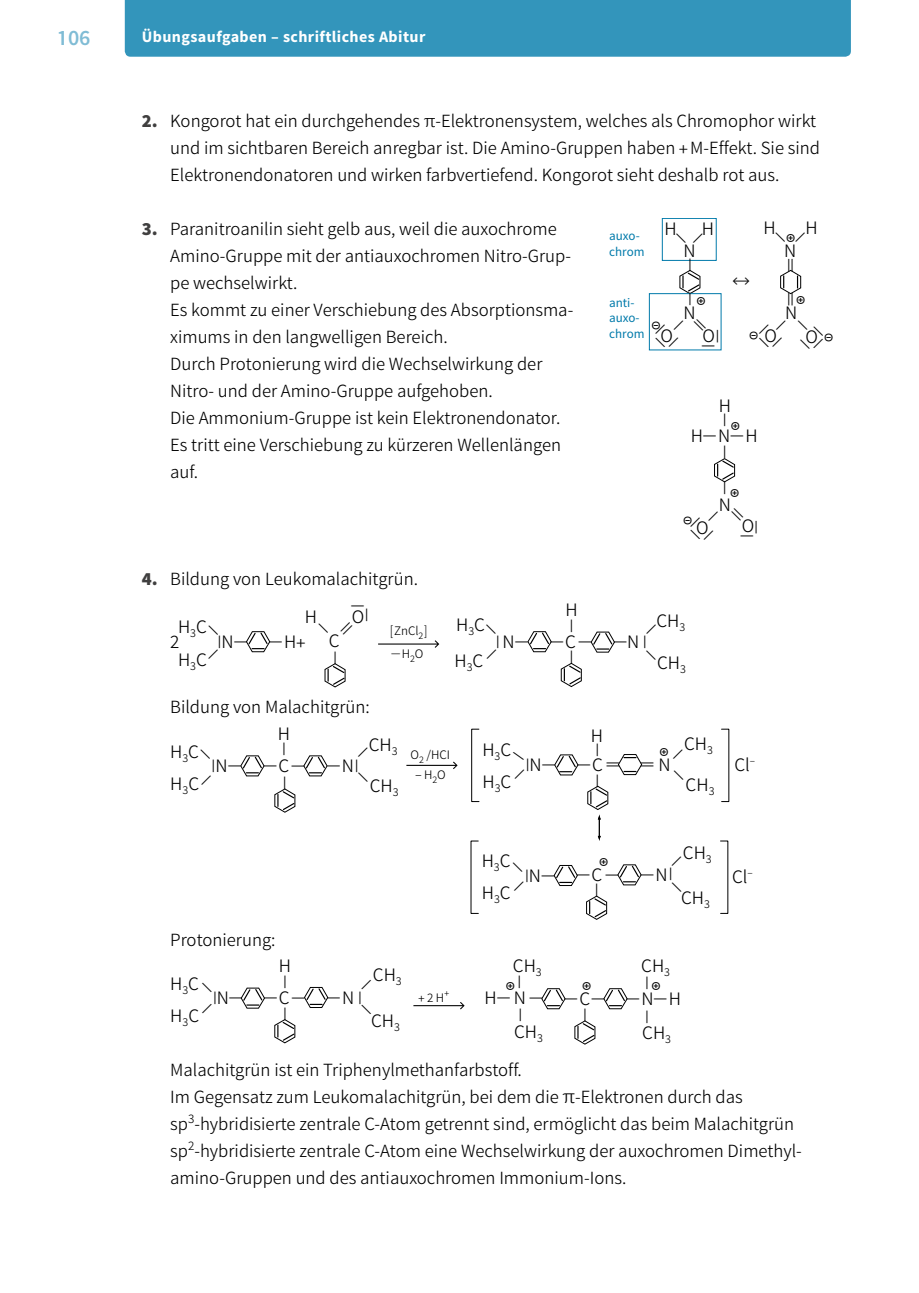
<style>
.page{position:relative;width:919px;height:1293px;background:#fff}
.page>*{position:absolute;margin:0;border:0;box-sizing:border-box;transform-origin:0 0}
.t1{font:600 22px "bs Sirah Sans 1";color:#80bcd5}
.t2{font:300 19px/32px "bs Sirah Sans 1";color:#000}
.t3{font:300 19px "bs Sirah Sans 1";color:#000;scale:1.55 1}
.t4{font:300 18.6px/27px "bs Sirah Sans 1";color:#000}
.t5{font:700 16px "bs Sirah Sans 1";letter-spacing:.025em;color:#fff}
.t6{font:13px/15.6px "bs Sirah Sans 1";color:#007aaa}
.t7{font:300 13px/23.4px "bs Sirah Sans 1";color:#000}
.t8{font:300 10px "bs Sirah Sans 1";color:#000}
.s1{font-weight:900;color:#403f3f}
.s2{font-size:20px}
</style>
<div class="page">
<div style="left:125px;top:0;width:725px;height:57px;background:#3395bb"></div>
<svg style="left:246px;top:631px;width:24px;height:21px"></svg>
<svg style="left:324px;top:663px;width:22px;height:24px"></svg>
<svg style="left:527px;top:631px;width:25px;height:21px"></svg>
<svg style="left:590px;top:631px;width:25px;height:22px"></svg>
<svg style="left:560px;top:662px;width:22px;height:25px"></svg>
<svg style="left:378px;top:640px;width:61px;height:8px"></svg>
<svg style="left:240px;top:755px;width:25px;height:21px"></svg>
<svg style="left:303px;top:755px;width:25px;height:21px"></svg>
<svg style="left:406px;top:761px;width:51px;height:8px"></svg>
<svg style="left:240px;top:987px;width:25px;height:22px"></svg>
<svg style="left:304px;top:986px;width:24px;height:22px"></svg>
<svg style="left:541px;top:988px;width:25px;height:21px"></svg>
<svg style="left:603px;top:988px;width:25px;height:21px"></svg>
<svg style="left:413px;top:1002px;width:51px;height:7px"></svg>
<div style="left:662px;top:218px;width:54px;height:43px;border:1px solid #007aaa"></div>
<div style="left:649px;top:293px;width:72px;height:57px;border:1px solid #007aaa"></div>
<svg style="left:274px;top:788px;width:22px;height:25px"></svg>
<svg style="left:470px;top:728px;width:259px;height:192px"></svg>
<svg style="left:274px;top:1019px;width:21px;height:25px"></svg>
<svg style="left:574px;top:1020px;width:21px;height:25px"></svg>
<svg style="left:679px;top:259px;width:26px;height:36px"></svg>
<svg style="left:780px;top:269px;width:22px;height:26px"></svg>
<svg style="left:714px;top:458px;width:22px;height:25px"></svg>
<p class="t1" style="left:57px;top:23px;width:35px">106</p>
<p class="t5" style="left:142px;top:26px;width:285px">Übungsaufgaben – schriftliches Abitur</p>
<p class="t4" style="left:170px;top:109px;width:651px;text-indent:-28px"><span class="s1">2.</span> Kongorot hat ein durchgehendes π-Elektronensystem, welches als Chromophor wirkt und im sichtbaren Bereich anregbar ist. Die Amino-Gruppen haben +M-Effekt. Sie sind<br>Elektronendonatoren und wirken farbvertiefend. Kongorot sieht deshalb rot aus.</p>
<p class="t4" style="left:170px;top:216px;width:404px;text-indent:-28px"><span class="s1">3.</span> Paranitroanilin sieht gelb aus, weil die auxochrome Amino-Gruppe mit der antiauxochromen Nitro-Grup&shy;pe wechselwirkt.<br>Es kommt zu einer Verschiebung des Absorptionsma&shy;ximums in den langwelligen Bereich.<br>Durch Protonierung wird die Wechselwirkung der Nitro- und der Amino-Gruppe aufgehoben.<br>Die Ammonium-Gruppe ist kein Elektronendonator.<br>Es tritt eine Verschiebung zu kürzeren Wellenlängen auf.</p>
<p class="t2" style="left:763px;top:212px;width:14px">H</p>
<p class="t2" style="left:805px;top:212px;width:14px">H</p>
<p class="t2" style="left:664px;top:214px;width:14px">H</p>
<p class="t2" style="left:702px;top:214px;width:14px">H</p>
<p class="t6" style="left:609px;top:228px;width:37px">auxo&shy;chrom</p>
<p class="t2" style="left:784px;top:236px;width:14px">N</p>
<p class="t2" style="left:683px;top:236px;width:14px">N</p>
<p class="t2" style="left:732px;top:266px;width:19px">↔</p>
<p class="t6" style="left:609px;top:295px;width:37px">anti&shy;auxo&shy;chrom</p>
<p class="t2" style="left:683px;top:297px;width:14px">N</p>
<p class="t2" style="left:785px;top:297px;width:14px">N</p>
<p class="t2" style="left:764px;top:320px;width:14px">O</p>
<p class="t2" style="left:805px;top:322px;width:14px">O</p>
<p class="t2" style="left:660px;top:321px;width:14px">O</p>
<p class="t2" style="left:702px;top:321px;width:14px">O</p>
<p class="t2" style="left:718px;top:391px;width:14px">H</p>
<p class="t2" style="left:690px;top:420px;width:69px">H−N−H</p>
<p class="t2" style="left:718px;top:490px;width:14px">N</p>
<p class="t2" style="left:696px;top:513px;width:14px">O</p>
<p class="t2" style="left:741px;top:511px;width:14px">O</p>
<p class="t4" style="left:142px;top:566px;width:278px"><span class="s1">4.</span> Bildung von Leukomalachitgrün.</p>
<p class="t2" style="left:305px;top:602px;width:14px">H</p>
<p class="t2" style="left:352px;top:601px;width:14px">O</p>
<p class="t2" style="left:329px;top:626px;width:12px">C</p>
<p class="t2" style="left:178px;top:611px;width:30px;line-height:33px">H<sub>3</sub>C<br>H<sub>3</sub>C</p>
<p class="t2" style="left:170px;top:626px;width:11px">2</p>
<p class="t2" style="left:222px;top:626px;width:85px">N− −H+</p>
<p class="t3" style="left:232px;top:635px;width:10px;rotate:90deg">−</p>
<p class="t3" style="left:347px;top:651px;width:10px;rotate:90deg">−</p>
<p class="t4" style="left:170px;top:694px;width:201px">Bildung von Malachitgrün:</p>
<p class="t7" style="left:390px;top:619px;width:38px">[ZnCl<sub>2</sub>] −H<sub>2</sub>O</p>
<p class="t2" style="left:454px;top:607px;width:32px;line-height:36.2px">H<sub>3</sub>C<br>H<sub>3</sub>C</p>
<p class="t2" style="left:565px;top:594px;width:14px">H</p>
<p class="t3" style="left:584px;top:619px;width:31px;rotate:90deg">− −</p>
<p class="t2" style="left:502px;top:626px;width:91px">N− −C−</p>
<p class="t3" style="left:613px;top:629px;width:18px">−N</p>
<p class="t3" style="left:510px;top:635px;width:10px;rotate:90deg">−</p>
<p class="t3" style="left:657px;top:635px;width:10px;rotate:90deg">−</p>
<p class="t2" style="left:656px;top:605px;width:30px">CH<sub>3</sub></p>
<p class="t2" style="left:657px;top:648px;width:30px">CH<sub>3</sub></p>
<p class="t2" style="left:170px;top:736px;width:30px">H<sub>3</sub>C<br>H<sub>3</sub>C</p>
<p class="t2" style="left:278px;top:718px;width:14px">H</p>
<p class="t3" style="left:263px;top:753px;width:18px">−C</p>
<p class="t2" style="left:215px;top:750px;width:27px">N−</p>
<p class="t3" style="left:327px;top:753px;width:19px">−N</p>
<p class="t3" style="left:305px;top:778px;width:10px;rotate:-180deg">−</p>
<p class="t2" style="left:368px;top:729px;width:30px">CH<sub>3</sub></p>
<p class="t2" style="left:370px;top:770px;width:30px">CH<sub>3</sub></p>
<p class="t2" style="left:590px;top:720px;width:14px">H</p>
<p class="t2" style="left:684px;top:728px;width:30px">CH<sub>3</sub></p>
<p class="t2" style="left:482px;top:734px;width:30px">H<sub>3</sub>C<br>H<sub>3</sub>C</p>
<p class="t7" style="left:410px;top:745px;width:41px;line-height:19.6px;text-align:center">O<sub>2</sub> /HCI − H<sub>2</sub>O</p>
<p class="t2" style="left:734px;top:749px;width:22px">Cl<sup>–</sup></p>
<p class="t2" style="left:529px;top:749px;width:75px">N− −C</p>
<p class="t2" style="left:658px;top:749px;width:14px">N</p>
<p class="t2" style="left:685px;top:770px;width:30px">CH<sub>3</sub></p>
<p class="t4" style="left:170px;top:926px;width:107px">Protonierung:</p>
<p class="t2" style="left:481px;top:845px;width:30px">H<sub>3</sub>C<br>H<sub>3</sub>C</p>
<p class="t2" style="left:529px;top:860px;width:75px">N− −C</p>
<p class="t3" style="left:640px;top:862px;width:19px">−N</p>
<p class="t3" style="left:618px;top:887px;width:10px;rotate:-180deg">−</p>
<p class="t2" style="left:682px;top:838px;width:30px">CH<sub>3</sub></p>
<p class="t2" style="left:681px;top:882px;width:30px">CH<sub>3</sub></p>
<p class="t2" style="left:732px;top:861px;width:22px">Cl<sup>–</sup></p>
<p class="t2" style="left:170px;top:968px;width:30px">H<sub>3</sub>C<br>H<sub>3</sub>C</p>
<p class="t2" style="left:279px;top:951px;width:14px">H</p>
<p class="t2" style="left:513px;top:951px;width:30px">CH<sub>3</sub></p>
<p class="t2" style="left:641px;top:951px;width:30px">CH<sub>3</sub></p>
<p class="t2" style="left:373px;top:959px;width:30px">CH<sub>3</sub></p>
<p class="t2" style="left:217px;top:983px;width:74px">N− −C</p>
<p class="t3" style="left:327px;top:985px;width:19px">−N</p>
<p class="t3" style="left:305px;top:1010px;width:10px;rotate:-180deg">−</p>
<p class="t2" style="left:371px;top:1005px;width:30px">CH<sub>3</sub></p>
<p class="t8" style="left:444px;top:986px;width:6px">+</p>
<p class="t7" style="left:418px;top:986px;width:27px">+ 2 H</p>
<p class="t2" style="left:484px;top:983px;width:43px">H−N</p>
<p class="t3" style="left:543px;top:1011px;width:10px;rotate:-180deg">−</p>
<p class="t3" style="left:564px;top:986px;width:77px">−C− −N−H</p>
<p class="t2" style="left:514px;top:1016px;width:30px">CH<sub>3</sub></p>
<p class="t2" style="left:642px;top:1017px;width:30px">CH<sub>3</sub></p>
<p class="t4" style="left:170px;top:1057px;width:631px">Malachitgrün ist ein Triphenylmethanfarbstoff.<br>Im Gegensatz zum Leukomalachitgrün, bei dem die <span class="s2">π</span>-Elektronen durch das sp<sup>3</sup>-hybridisierte zentrale C-Atom getrennt sind, ermöglicht das beim Malachitgrün sp<sup>2</sup>-hybridisierte zentrale C-Atom eine Wechselwirkung der auxochromen Dimethyl&shy;amino-Gruppen und des antiauxochromen Immonium-Ions.</p>
</div>
